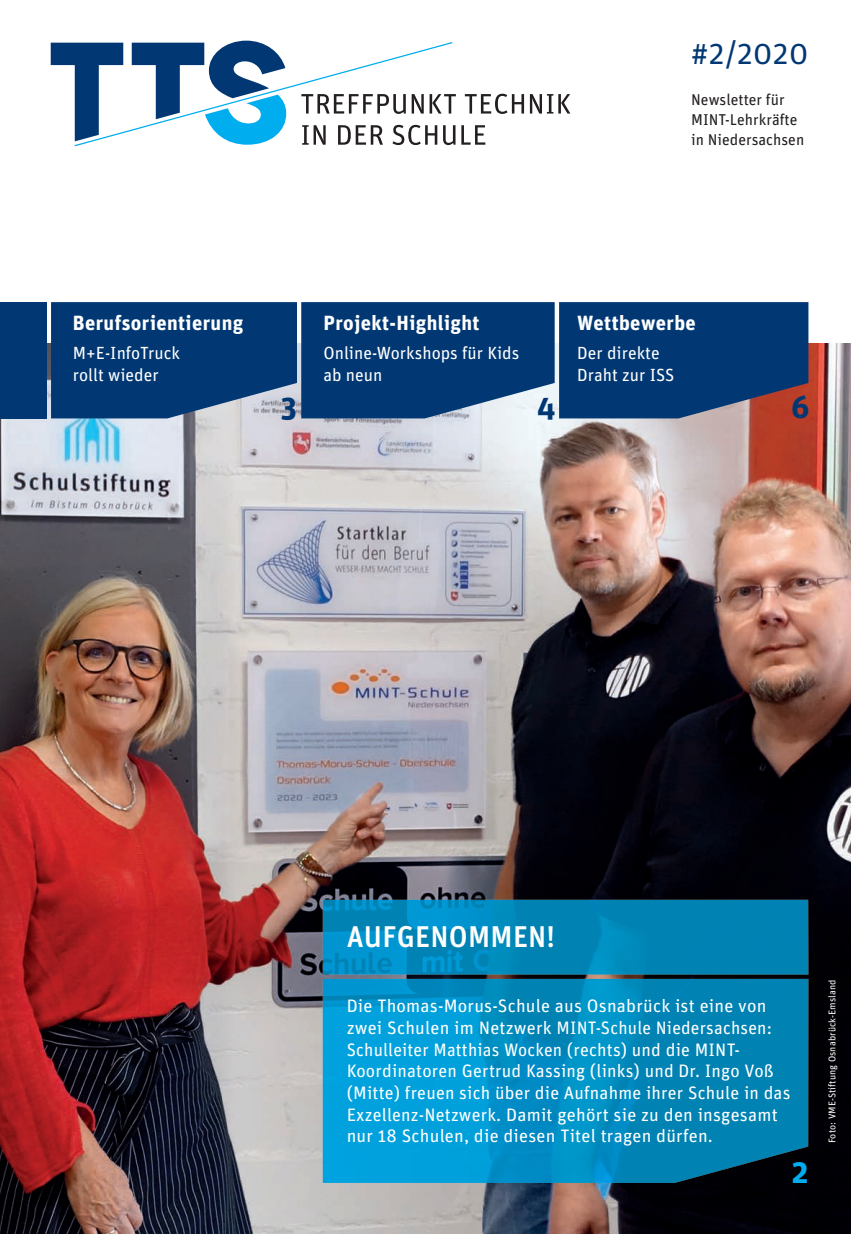
<style>
.page{position:relative;width:851px;height:1234px;background:#fff}
.page>*{position:absolute;margin:0;border:0;box-sizing:border-box;transform-origin:0 0}
.t1{font:700 32.1px "Unit Pro";color:#00aeef}
.t2{font:31.35px "Unit Pro";color:#013874}
.t3{font:700 31.35px "Unit Pro";color:#013874}
.t4{font:500 30px "Unit Pro";letter-spacing:.01em;color:#fff}
.t5{font:700 20.55px "Unit Pro";letter-spacing:.02em;color:#fff}
.t6{font:18px/21.6px "Unit Pro";letter-spacing:.01em;color:#fff}
.t7{font:17.55px/21.9px "Unit Pro";color:#fff}
.t8{font:15.6px/20px "Unit Pro";color:#231f20}
.t9{font:9.75px "Unit Pro";letter-spacing:.01em;color:#fff}
</style>
<div class="page">
<img style="left:0;top:343px;width:850px;height:890px">
<svg style="left:51px;top:302px;width:757px;height:116px;background:#13437a"></svg>
<div style="left:0;top:302px;width:47px;height:116px;background:#013874"></div>
<svg style="left:51px;top:41px;width:519px;height:105px"></svg>
<svg style="left:323px;top:899px;width:485px;height:283px;background:#0188bc"></svg>
<h2 class="t2" style="left:691px;top:34px;width:118px">#2/2020</h2>
<p class="t8" style="left:691px;top:89px;width:114px">Newsletter für<br>MINT-Lehrkräfte in Niedersachsen</p>
<p class="t5" style="left:73px;top:309px;width:172px">Berufsorientierung</p>
<p class="t7" style="left:73px;top:341px;width:109px">M+E-InfoTruck rollt wieder</p>
<p class="t5" style="left:323px;top:309px;width:157px">Projekt-Highlight</p>
<p class="t7" style="left:323px;top:341px;width:197px">Online-Workshops für Kids ab neun</p>
<p class="t5" style="left:577px;top:309px;width:120px">Wettbewerbe</p>
<p class="t7" style="left:577px;top:341px;width:99px">Der direkte<br>Draht zur ISS</p>
<h2 class="t3" style="left:281px;top:387px;width:18px">3</h2>
<h2 class="t3" style="left:536px;top:387px;width:20px">4</h2>
<h2 class="t3" style="left:791px;top:387px;width:20px">6</h2>
<h3 class="t4" style="left:347px;top:914px;width:210px">AUFGENOMMEN!</h3>
<p class="t6" style="left:346px;top:994px;width:445px">Die Thomas-Morus-Schule aus Osnabrück ist eine von zwei Schulen im Netzwerk MINT-Schule Niedersachsen:<br>Schulleiter Matthias Wocken (rechts) und die MINT-Koordinatoren Gertrud Kassing (links) und Dr. Ingo Voß (Mitte) freuen sich über die Aufnahme ihrer Schule in das Exzellenz-Netzwerk. Damit gehört sie zu den insgesamt nur 18 Schulen, die diesen Titel tragen dürfen.</p>
<h1 class="t1" style="left:791px;top:1150px;width:18px">2</h1>
<p class="t9" style="left:826px;top:1142px;width:165px;rotate:-90deg">Foto: VME-Stiftung Osnabrück-Emsland</p>
</div>
